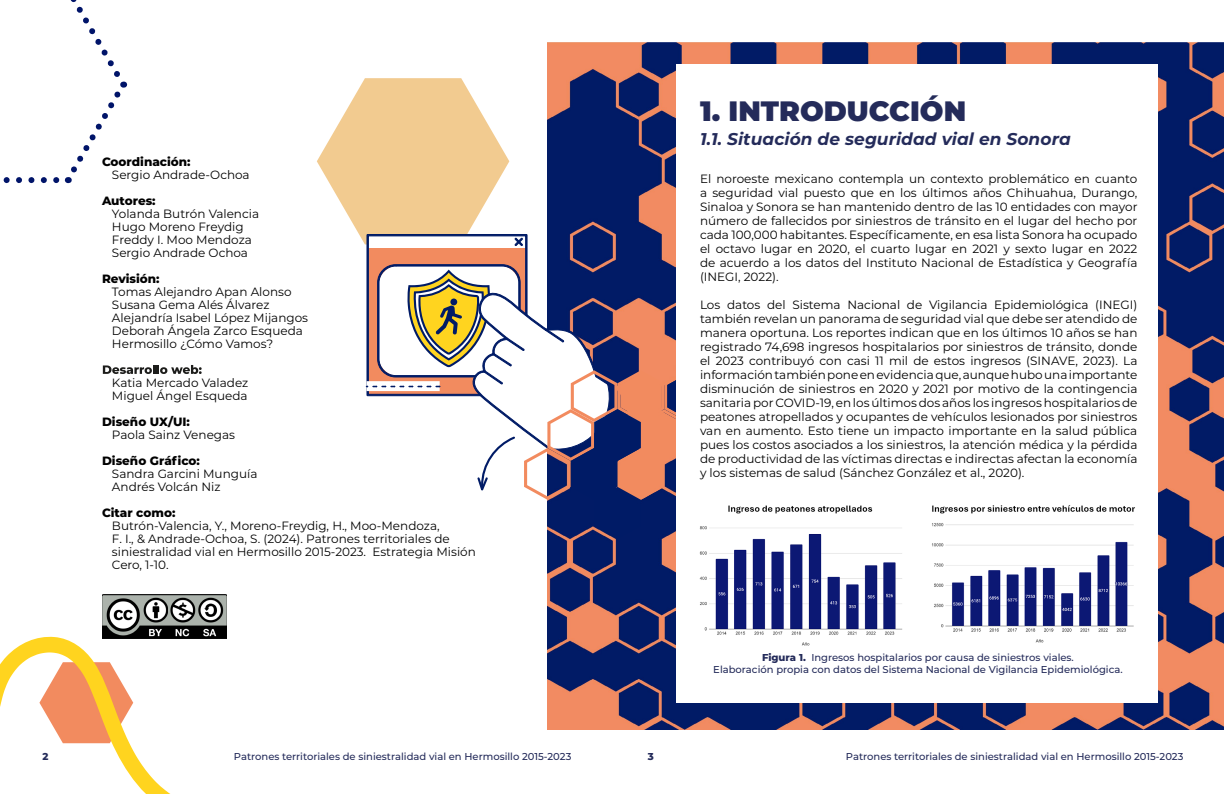
<style>
.page{position:relative;width:1224px;height:794px;background:#fff}
.page>*{position:absolute;margin:0;border:0;box-sizing:border-box;transform-origin:0 0}
.t1{font:900 28px "Montserrat";color:#242b5a}
.t2{font:italic 700 17px "Montserrat";letter-spacing:.005em;color:#242b5a}
.t3{font:12px/14px "Montserrat";color:#000}
.t4{font:800 12px "Montserrat";color:#000}
.t5{font:500 10px/12px "Montserrat";color:#242b5a;text-align:center}
.t6{font:800 10px "Montserrat";color:#242b5a}
.s1{font-weight:800}
</style>
<div class="page">
<img style="left:548px;top:43px;width:676px;height:686px">
<img style="left:189px;top:595px;width:38px;height:43px">
<svg style="left:3px;top:1px;width:125px;height:182px"></svg>
<svg style="left:317px;top:78px;width:359px;height:460px"></svg>
<div style="left:676px;top:65px;width:482px;height:638px;background:#fff"></div>
<img style="left:699px;top:505px;width:436px;height:141px">
<svg style="left:0;top:594px;width:189px;height:199px"></svg>
<svg style="left:103px;top:365px;width:99px;height:9px"></svg>
<p class="t4" style="left:102px;top:153px;width:90px">Coordinación:</p>
<p class="t3" style="left:112px;top:167px;width:139px">Sergio Andrade-Ochoa</p>
<p class="t4" style="left:102px;top:192px;width:55px">Autores:</p>
<p class="t3" style="left:112px;top:207px;width:149px;line-height:13px">Yolanda Butrón Valencia<br>Hugo Moreno Freydig<br>Freddy I. Moo Mendoza<br>Sergio Andrade Ochoa</p>
<p class="t4" style="left:102px;top:270px;width:59px">Revisión:</p>
<p class="t3" style="left:112px;top:285px;width:198px;line-height:13px">Tomas Alejandro Apan Alonso<br>Susana Gema Alés Álvarez<br>Alejandría Isabel López Mijangos<br>Deborah Ángela Zarco Esqueda<br>Hermosillo ¿Cómo Vamos?</p>
<p class="t3" style="left:112px;top:376px;width:138px;line-height:13px">Katia Mercado Valadez<br>Miguel Ángel Esqueda</p>
<p class="t4" style="left:102px;top:413px;width:90px">Diseño UX/UI:</p>
<p class="t3" style="left:112px;top:427px;width:125px">Paola Sainz Venegas</p>
<p class="t4" style="left:102px;top:452px;width:100px">Diseño Gráfico:</p>
<p class="t3" style="left:112px;top:467px;width:147px;line-height:13px">Sandra Garcini Munguía<br>Andrés Volcán Niz</p>
<p class="t4" style="left:102px;top:504px;width:75px">Citar como:</p>
<p class="t3" style="left:112px;top:519px;width:365px;line-height:13px">Butrón-Valencia, Y., Moreno-Freydig, H., Moo-Mendoza,<br>F. I., &amp; Andrade-Ochoa, S. (2024). Patrones territoriales de siniestralidad vial en Hermosillo 2015-2023. Estrategia Misión Cero, 1-10.</p>
<h1 class="t1" style="left:700px;top:90px;width:268px">1. INTRODUCCIÓN</h1>
<h2 class="t2" style="left:700px;top:127px;width:372px">1.1. Situación de seguridad vial en Sonora</h2>
<p class="t3" style="left:700px;top:171px;width:439px;text-align:justify">El noroeste mexicano contempla un contexto problemático en cuanto a seguridad vial puesto que en los últimos años Chihuahua, Durango, Sinaloa y Sonora se han mantenido dentro de las 10 entidades con mayor número de fallecidos por siniestros de tránsito en el lugar del hecho por cada 100,000 habitantes. Específicamente, en esa lista Sonora ha ocupado el octavo lugar en 2020, el cuarto lugar en 2021 y sexto lugar en 2022 de acuerdo a los datos del Instituto Nacional de Estadística y Geografía (INEGI, 2022).</p>
<p class="t3" style="left:700px;top:297px;width:439px;text-align:justify">Los datos del Sistema Nacional de Vigilancia Epidemiológica (INEGI) también revelan un panorama de seguridad vial que debe ser atendido de manera oportuna. Los reportes indican que en los últimos 10 años se han registrado 74,698 ingresos hospitalarios por siniestros de tránsito, donde el 2023 contribuyó con casi 11 mil de estos ingresos (SINAVE, 2023). La información también pone en evidencia que, aunque hubo una importante disminución de siniestros en 2020 y 2021 por motivo de la contingencia sanitaria por COVID-19, en los últimos dos años los ingresos hospitalarios de peatones atropellados y ocupantes de vehículos lesionados por siniestros van en aumento. Esto tiene un impacto importante en la salud pública pues los costos asociados a los siniestros, la atención médica y la pérdida de productividad de las víctimas directas e indirectas afectan la economía y los sistemas de salud (Sánchez González et al., 2020).</p>
<p class="t5" style="left:713px;top:650px;width:411px"><span class="s1">Figura 1.</span> Ingresos hospitalarios por causa de siniestros viales.<br>Elaboración propia con datos del Sistema Nacional de Vigilancia Epidemiológica.</p>
<p class="t6" style="left:42px;top:749px;width:7px">2</p>
<p class="t5" style="left:234px;top:749px;width:339px">Patrones territoriales de siniestralidad vial en Hermosillo 2015-2023</p>
<p class="t6" style="left:648px;top:749px;width:8px">3</p>
<p class="t5" style="left:846px;top:749px;width:339px">Patrones territoriales de siniestralidad vial en Hermosillo 2015-2023</p>
</div>
